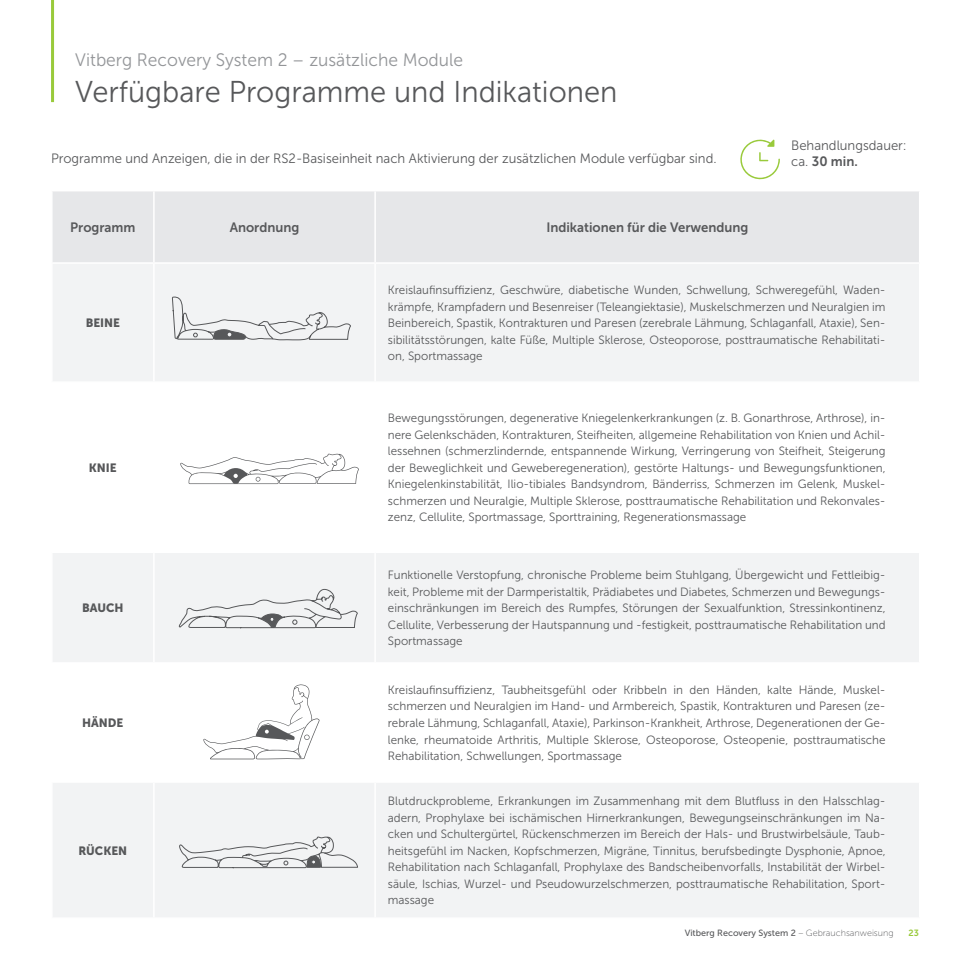
<style>
.page{position:relative;width:970px;height:970px;background:#fff}
.page>*{position:absolute;margin:0;border:0;box-sizing:border-box;transform-origin:0 0}
.NAGLOWEK_ROZDZIALU{font:30px "Museo Sans 300";color:#57585a}
.VITBERG_RS{font:18px "Museo Sans 300";color:#939598}
.BODY_TXT{font:13.5px "Museo Sans 300";color:#57585a}
.BODY_TXT-2{font:13.5px "Museo Sans 700";color:#57585a}
.TXT_TABELA{font:12px/16.5px "Museo Sans 300";color:#57585a;text-align:justify}
.TXT_TABELA-2{font:12px "Museo Sans 900";color:#57585a}
.t1{font:9px "Museo Sans 500";color:#57585a}
.t2{font:9px "Museo Sans 700";color:#99ca3b}
.s1{font-family:"Museo Sans 300"}
.s2{font-family:"Museo Sans 100"}
</style>
<div class="page">
<hr style="left:51px;top:0;width:3px;height:102px;background:#99ca3b">
<div style="left:53px;top:191px;width:865px;height:71px;background:#e6e7e9"></div>
<div style="left:53px;top:264px;width:865px;height:117px;background:#f2f3f4"></div>
<div style="left:53px;top:553px;width:865px;height:109px;background:#f2f3f4"></div>
<div style="left:53px;top:783px;width:865px;height:134px;background:#f2f3f4"></div>
<hr style="left:153px;top:191px;width:2px;height:71px;background:#fff">
<hr style="left:374px;top:191px;width:2px;height:71px;background:#fff">
<hr style="left:153px;top:553px;width:2px;height:109px;background:#fff">
<hr style="left:374px;top:553px;width:2px;height:109px;background:#fff">
<hr style="left:153px;top:782px;width:2px;height:135px;background:#fff">
<hr style="left:374px;top:782px;width:2px;height:135px;background:#fff">
<hr style="left:153px;top:264px;width:2px;height:117px;background:#fff">
<hr style="left:374px;top:264px;width:2px;height:117px;background:#fff">
<svg style="left:740px;top:139px;width:40px;height:41px"></svg>
<svg style="left:180px;top:453px;width:179px;height:31px"></svg>
<svg style="left:203px;top:684px;width:117px;height:75px"></svg>
<svg style="left:179px;top:836px;width:179px;height:49px"></svg>
<svg style="left:179px;top:588px;width:179px;height:45px"></svg>
<svg style="left:172px;top:295px;width:179px;height:63px"></svg>
<p class="VITBERG_RS" style="left:75px;top:50px;width:389px">Vitberg Recovery System 2 – zusätzliche Module</p>
<p class="NAGLOWEK_ROZDZIALU" style="left:75px;top:76px;width:543px">Verfügbare Programme und Indikationen</p>
<p class="BODY_TXT" style="left:51px;top:151px;width:667px">Programme und Anzeigen, die in der RS2-Basiseinheit nach Aktivierung der zusätzlichen Module verfügbar sind.</p>
<p class="BODY_TXT-2" style="left:70px;top:220px;width:67px">Programm</p>
<p class="BODY_TXT-2" style="left:230px;top:220px;width:71px">Anordnung</p>
<p class="BODY_TXT-2" style="left:546px;top:220px;width:204px">Indikationen für die Verwendung</p>
<p class="BODY_TXT" style="left:791px;top:138px;width:117px">Behandlungsdauer:</p>
<p class="BODY_TXT-2" style="left:791px;top:154px;width:68px"><span class="s1">ca.</span> 30 min.</p>
<p class="TXT_TABELA-2" style="left:86px;top:316px;width:36px">BEINE</p>
<p class="TXT_TABELA-2" style="left:89px;top:460px;width:29px">KNIE</p>
<p class="TXT_TABELA-2" style="left:82px;top:601px;width:43px">BAUCH</p>
<p class="TXT_TABELA-2" style="left:82px;top:716px;width:43px">HÄNDE</p>
<p class="TXT_TABELA-2" style="left:78px;top:843px;width:50px">RÜCKEN</p>
<p class="TXT_TABELA" style="left:388px;top:282px;width:499px">Kreislaufinsuffizienz, Geschwüre, diabetische Wunden, Schwellung, Schweregefühl, Waden&shy;krämpfe, Krampfadern und Besenreiser (Teleangiektasie), Muskelschmerzen und Neuralgien im Beinbereich, Spastik, Kontrakturen und Paresen (zerebrale Lähmung, Schlaganfall, Ataxie), Sen&shy;sibilitätsstörungen, kalte Füße, Multiple Sklerose, Osteoporose, posttraumatische Rehabilitati&shy;on, Sportmassage</p>
<p class="TXT_TABELA" style="left:388px;top:410px;width:499px">Bewegungsstörungen, degenerative Kniegelenkerkrankungen (z. B. Gonarthrose, Arthrose), in&shy;nere Gelenkschäden, Kontrakturen, Steifheiten, allgemeine Rehabilitation von Knien und Achil&shy;lessehnen (schmerzlindernde, entspannende Wirkung, Verringerung von Steifheit, Steigerung der Beweglichkeit und Geweberegeneration), gestörte Haltungs- und Bewegungsfunktionen, Kniegelenkinstabilität, Ilio-tibiales Bandsyndrom, Bänderriss, Schmerzen im Gelenk, Muskel&shy;schmerzen und Neuralgie, Multiple Sklerose, posttraumatische Rehabilitation und Rekonvales&shy;zenz, Cellulite, Sportmassage, Sporttraining, Regenerationsmassage</p>
<p class="TXT_TABELA" style="left:388px;top:566px;width:499px">Funktionelle Verstopfung, chronische Probleme beim Stuhlgang, Übergewicht und Fettleibig&shy;keit, Probleme mit der Darmperistaltik, Prädiabetes und Diabetes, Schmerzen und Bewegungs&shy;einschränkungen im Bereich des Rumpfes, Störungen der Sexualfunktion, Stressinkontinenz, Cellulite, Verbesserung der Hautspannung und -festigkeit, posttraumatische Rehabilitation und Sportmassage</p>
<p class="TXT_TABELA" style="left:388px;top:681px;width:499px">Kreislaufinsuffizienz, Taubheitsgefühl oder Kribbeln in den Händen, kalte Hände, Muskel&shy;schmerzen und Neuralgien im Hand- und Armbereich, Spastik, Kontrakturen und Paresen (ze&shy;rebrale Lähmung, Schlaganfall, Ataxie), Parkinson-Krankheit, Arthrose, Degenerationen der Ge&shy;lenke, rheumatoide Arthritis, Multiple Sklerose, Osteoporose, Osteopenie, posttraumatische Rehabilitation, Schwellungen, Sportmassage</p>
<p class="TXT_TABELA" style="left:388px;top:792px;width:499px">Blutdruckprobleme, Erkrankungen im Zusammenhang mit dem Blutfluss in den Halsschlag&shy;adern, Prophylaxe bei ischämischen Hirnerkrankungen, Bewegungseinschränkungen im Na&shy;cken und Schultergürtel, Rückenschmerzen im Bereich der Hals- und Brustwirbelsäule, Taub&shy;heitsgefühl im Nacken, Kopfschmerzen, Migräne, Tinnitus, berufsbedingte Dysphonie, Apnoe, Rehabilitation nach Schlaganfall, Prophylaxe des Bandscheibenvorfalls, Instabilität der Wirbel&shy;säule, Ischias, Wurzel- und Pseudowurzelschmerzen, posttraumatische Rehabilitation, Sport&shy;massage</p>
<p class="t1" style="left:684px;top:927px;width:210px">Vitberg Recovery System 2 <span class="s2">– Gebrauchsanweisung</span></p>
<p class="t2" style="left:908px;top:927px;width:12px">23</p>
</div>
